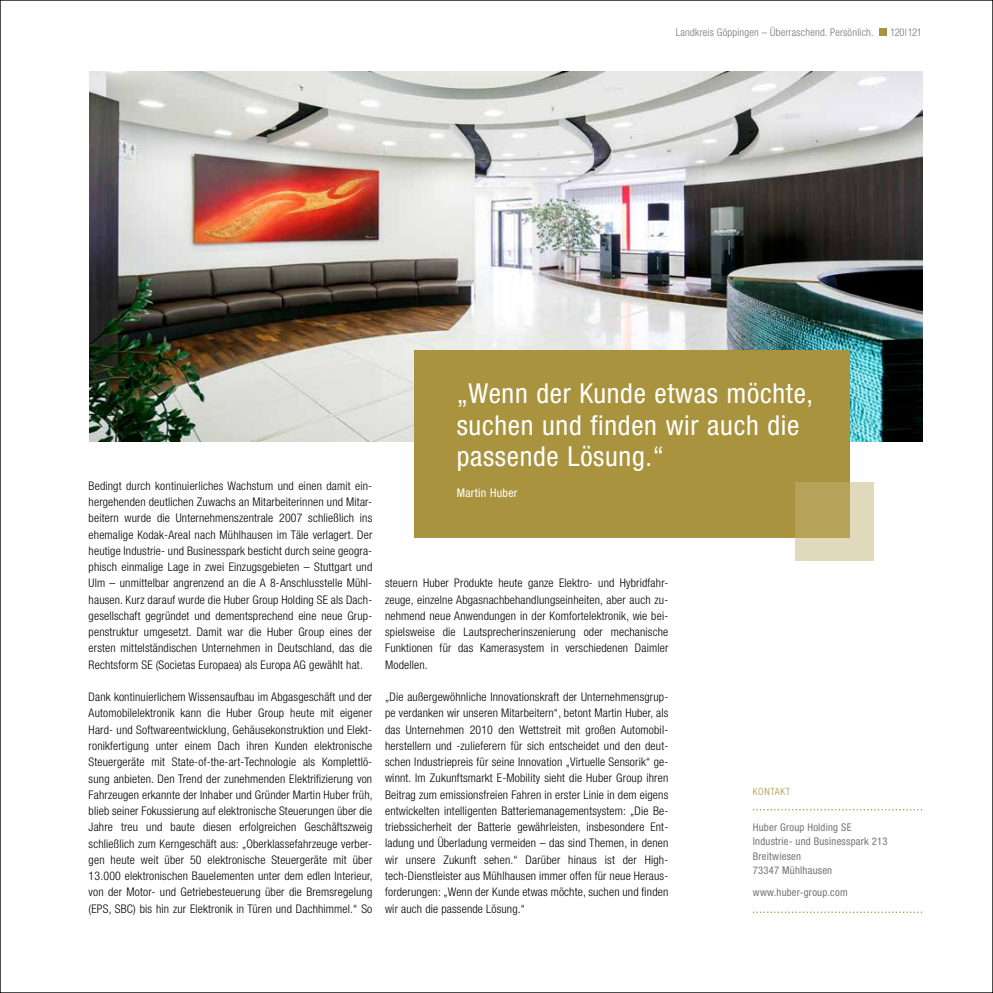
<style>
.page{position:relative;width:993px;height:993px;background:#fff}
.page>*{position:absolute;margin:0;border:0;box-sizing:border-box;transform-origin:0 0}
.t1{font:condensed 27.5px/31.2px "Helvetica Neue LT Std";letter-spacing:.025em;color:#fff}
.t2{font:300 condensed 11.88px/16.2px "Helvetica Neue LT Std";letter-spacing:.015em;color:#000;text-align:justify}
.t3{font:condensed 11.88px "Helvetica Neue LT Std";letter-spacing:.025em;color:#fff}
.t4{font:condensed 10.62px/14.4px "Helvetica Neue LT Std";letter-spacing:.02em;color:#757574}
.t5{font:300 condensed 10.62px "Helvetica Neue LT Std";letter-spacing:.02em;color:#757574}
.t6{font:300 condensed 10px "Helvetica Neue LT Std";letter-spacing:.06em;color:#a9933e}
</style>
<div class="page">
<svg style="left:753px;top:911px;width:168px;height:1px"></svg>
<svg style="left:752px;top:809px;width:169px;height:1px"></svg>
<div style="left:878px;top:28px;width:8px;height:8px;background:#a9933e"></div>
<img style="left:89px;top:71px;width:832px;height:370px">
<div style="left:414px;top:350px;width:435px;height:188px;background:#a9933e"></div>
<svg style="left:795px;top:482px;width:78px;height:78px;fill:#b5a35a"></svg>
<p class="t5" style="left:675px;top:26px;width:199px">Landkreis Göppingen – Überraschend. Persönlich.</p>
<p class="t5" style="left:889px;top:26px;width:33px">120|121</p>
<p class="t2" style="left:89px;top:477px;width:285px">Bedingt durch kontinuierliches Wachstum und einen damit ein&shy;hergehenden deutlichen Zuwachs an Mitarbeiterinnen und Mitar&shy;beitern wurde die Unternehmenszentrale 2007 schließlich ins ehemalige Kodak-Areal nach Mühlhausen im Täle verlagert. Der heutige Industrie- und Businesspark besticht durch seine geogra&shy;phisch einmalige Lage in zwei Einzugsgebieten – Stuttgart und Ulm – unmittelbar angrenzend an die A 8-Anschlusstelle Mühl&shy;hausen. Kurz darauf wurde die Huber Group Holding SE als Dach&shy;gesellschaft gegründet und dementsprechend eine neue Grup&shy;penstruktur umgesetzt. Damit war die Huber Group eines der ersten mittelständischen Unternehmen in Deutschland, das die Rechtsform SE (Societas Europaea) als Europa AG gewählt hat.</p>
<p class="t2" style="left:89px;top:688px;width:285px">Dank kontinuierlichem Wissensaufbau im Abgasgeschäft und der Automobilelektronik kann die Huber Group heute mit eigener Hard- und Softwareentwicklung, Gehäusekonstruktion und Elekt&shy;ronikfertigung unter einem Dach ihren Kunden elektronische Steuergeräte mit State-of-the-art-Technologie als Komplettlö&shy;sung anbieten. Den Trend der zunehmenden Elektrifzierung von Fahrzeugen erkannte der Inhaber und Gründer Martin Huber früh, blieb seiner Fokussierung auf elektronische Steuerungen über die Jahre treu und baute diesen erfolgreichen Geschäftszweig schließlich zum Kerngeschäft aus: „Oberklassefahrzeuge verber&shy;gen heute weit über 50 elektronische Steuergeräte mit über</p>
<p class="t2" style="left:89px;top:867px;width:285px">13.000 elektronischen Bauelementen unter dem edlen Interieur, von der Motor- und Getriebesteuerung über die Bremsregelung (EPS, SBC) bis hin zur Elektronik in Türen und Dachhimmel.“ So</p>
<p class="t1" style="left:456px;top:377px;width:358px">„Wenn der Kunde etwas möchte, suchen und finden wir auch die passende Lösung.“</p>
<p class="t3" style="left:456px;top:486px;width:62px">Martin Huber</p>
<p class="t2" style="left:385px;top:574px;width:285px">steuern Huber Produkte heute ganze Elektro- und Hybridfahr&shy;zeuge, einzelne Abgasnachbehandlungseinheiten, aber auch zu&shy;nehmend neue Anwendungen in der Komfortelektronik, wie bei&shy;spielsweise die Lautsprecherinszenierung oder mechanische Funktionen für das Kamerasystem in verschiedenen Daimler Modellen.</p>
<p class="t2" style="left:385px;top:688px;width:284px">„Die außergewöhnliche Innovationskraft der Unternehmensgrup&shy;pe verdanken wir unseren Mitarbeitern“, betont Martin Huber, als das Unternehmen 2010 den Wettstreit mit großen Automobil&shy;herstellern und -zulieferern für sich entscheidet und den deut&shy;schen Industriepreis für seine Innovation „Virtuelle Sensorik“ ge&shy;winnt. Im Zukunftsmarkt E-Mobility sieht die Huber Group ihren Beitrag zum emissionsfreien Fahren in erster Linie in dem eigens entwickelten intelligenten Batteriemanagementsystem: „Die Be&shy;triebssicherheit der Batterie gewährleisten, insbesondere Ent&shy;ladung und Überladung vermeiden – das sind Themen, in denen wir unsere Zukunft sehen.“ Darüber hinaus ist der High&shy;tech-Dienstleister aus Mühlhausen immer offen für neue Heraus&shy;forderungen: „Wenn der Kunde etwas möchte, suchen und fnden wir auch die passende Lösung.“</p>
<p class="t6" style="left:752px;top:785px;width:39px">KONTAKT</p>
<p class="t4" style="left:752px;top:819px;width:136px">Huber Group Holding SE<br>Industrie- und Businesspark 213<br>Breitwiesen<br>73347 Mühlhausen</p>
<p class="t4" style="left:752px;top:884px;width:96px">www.huber-group.com</p>
</div>
